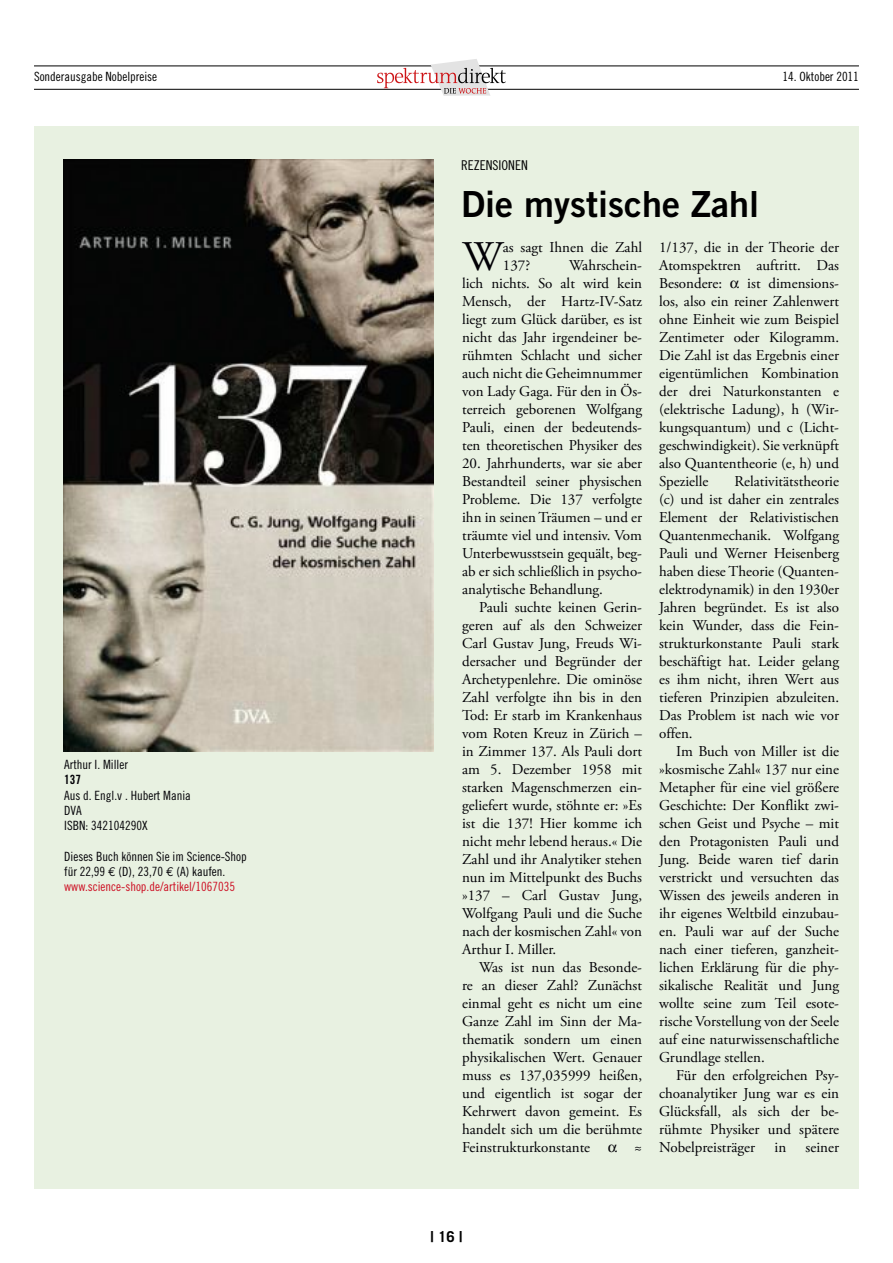
<style>
.page{position:relative;width:893px;height:1263px;background:#fff}
.page>*{position:absolute;margin:0;border:0;box-sizing:border-box;transform-origin:0 0}
.t1{font:42.15px "Adobe Garamond Pro";color:#010005}
.t2{font:36px "Trade Gothic Bold Two";color:#000}
.t3{font:15px/18px "Adobe Garamond Pro";color:#010005;text-align:justify}
.t4{font:700 15px "Trade Gothic";color:#000}
.t5{font:13.5px "Trade Gothic Cond Eighteen";color:#000}
.t6{font:12.75px/15.3px "Trade Gothic Cond Eighteen";color:#010005}
.t7{font:12.75px "Trade Gothic Cond Eighteen";color:#000}
.t8{font:12.75px "Trade Gothic Bold Cond Twenty";color:#010005}
.s1{font-family:"Euro Mono"}
.s2{color:#cd0e22}
</style>
<div class="page">
<hr style="left:34px;top:66px;width:825px;height:1px;background:#000">
<hr style="left:34px;top:89px;width:825px;height:1px;background:#000">
<svg style="left:377px;top:59px;width:129px;height:37px"></svg>
<div style="left:34px;top:126px;width:825px;height:1062px;background:#e8f1e1"></div>
<img style="left:63px;top:160px;width:371px;height:592px">
<p class="t7" style="left:34px;top:69px;width:125px">Sonderausgabe Nobelpreise</p>
<p class="t7" style="left:782px;top:69px;width:78px">14. Oktober 2011</p>
<p class="t6" style="left:64px;top:757px;width:65px">Arthur I. Miller</p>
<p class="t8" style="left:64px;top:772px;width:18px">137</p>
<p class="t6" style="left:64px;top:787px;width:128px">Aus d. Engl.v . Hubert Mania<br>DVA<br>ISBN: 342104290X</p>
<p class="t6" style="left:64px;top:848px;width:184px">Dieses Buch können Sie im Science-Shop für 22,99 <span class="s1">€</span> (D), 23,70 <span class="s1">€</span> (A) kaufen. <span class="s2">www.science-shop.de/artikel/1067035</span></p>
<p class="t5" style="left:461px;top:158px;width:67px">rezensionen</p>
<h2 class="t2" style="left:461px;top:182px;width:299px">Die mystische Zahl</h2>
<h1 class="t1" style="left:462px;top:231px;width:42px">W</h1>
<p class="t3" style="left:503px;top:239px;width:141px">as sagt Ihnen die Zahl<br>137?</p>
<p class="t3" style="left:659px;top:239px;width:182px">1/137, die in der Theorie der Atomspektren auftritt. Das Besondere:</p>
<p class="t3" style="left:462px;top:257px;width:182px;text-indent:107px">Wahrschein&shy;lich nichts. So alt wird kein Mensch, der Hartz-IV-Satz liegt zum Glück darüber, es ist nicht das Jahr irgendeiner be&shy;rühmten Schlacht und sicher auch nicht die Geheimnummer von Lady Gaga. Für den in Ös&shy;terreich geborenen Wolfgang Pauli, einen der bedeutends&shy;ten theoretischen Physiker des</p>
<p class="t3" style="left:462px;top:455px;width:182px">20. Jahrhunderts, war sie aber Bestandteil seiner physischen Probleme. Die 137 verfolgte ihn in seinen Träumen – und er träumte viel und intensiv. Vom Unterbewusstsein gequält, beg&shy;ab er sich schließlich in psycho&shy;analytische Behandlung.</p>
<p class="t3" style="left:462px;top:599px;width:182px;text-indent:17px">Pauli suchte keinen Gerin&shy;geren auf als den Schweizer Carl Gustav Jung, Freuds Wi&shy;dersacher und Begründer der Archetypenlehre. Die ominöse Zahl verfolgte ihn bis in den Tod: Er starb im Krankenhaus vom Roten Kreuz in Zürich – in Zimmer 137. Als Pauli dort am 5. Dezember 1958 mit starken Magenschmerzen ein&shy;geliefert wurde, stöhnte er: »Es ist die 137! Hier komme ich nicht mehr lebend heraus.« Die Zahl und ihr Analytiker stehen nun im Mittelpunkt des Buchs »137 – Carl Gustav Jung, Wolfgang Pauli und die Suche nach der kosmischen Zahl« von Arthur I. Miller.</p>
<p class="t3" style="left:462px;top:959px;width:182px;text-indent:17px">Was ist nun das Besonde&shy;re an dieser Zahl? Zunächst einmal geht es nicht um eine Ganze Zahl im Sinn der Ma&shy;thematik sondern um einen physikalischen Wert. Genauer muss es 137,035999 heißen, und eigentlich ist sogar der Kehrwert davon gemeint. Es handelt sich um die berühmte Feinstrukturkonstante</p>
<p class="t3" style="left:659px;top:275px;width:182px;text-indent:88px">ist dimensions&shy;los, also ein reiner Zahlenwert ohne Einheit wie zum Beispiel Zentimeter oder Kilogramm.<br>Die Zahl ist das Ergebnis einer eigentümlichen Kombination der drei Naturkonstanten e (elektrische Ladung), h (Wir&shy;kungsquantum) und c (Licht&shy;geschwindigkeit). Sie verknüpft also Quantentheorie (e, h) und Spezielle</p>
<p class="t3" style="left:659px;top:473px;width:182px;text-indent:76px">Relativitätstheorie (c) und ist daher ein zentrales Element der Relativistischen Quantenmechanik. Wolfgang Pauli und Werner Heisenberg haben diese Theorie (Quanten&shy;elektrodynamik) in den 1930er Jahren begründet. Es ist also kein Wunder, dass die Fein&shy;strukturkonstante Pauli stark beschäftigt hat. Leider gelang es ihm nicht, ihren Wert aus tieferen Prinzipien abzuleiten.<br>Das Problem ist nach wie vor offen.</p>
<p class="t3" style="left:659px;top:743px;width:182px;text-indent:17px">Im Buch von Miller ist die »kosmische Zahl« 137 nur eine Metapher für eine viel größere Geschichte: Der Konflikt zwi&shy;schen Geist und Psyche – mit den Protagonisten Pauli und Jung. Beide waren tief darin verstrickt und versuchten das Wissen des jeweils anderen in ihr eigenes Weltbild einzubau&shy;en. Pauli war auf der Suche nach einer tieferen, ganzheit&shy;lichen Erklärung für die phy&shy;sikalische Realität und Jung wollte seine zum Teil esote&shy;rische Vorstellung von der Seele auf eine naturwissenschaftliche Grundlage stellen.</p>
<p class="t3" style="left:659px;top:1067px;width:182px;text-indent:17px">Für den erfolgreichen Psy&shy;choanalytiker Jung war es ein Glücksfall, als sich der be&shy;rühmte Physiker und spätere Nobelpreisträger</p>
<p class="t3" style="left:774px;top:1139px;width:13px">in</p>
<p class="t3" style="left:806px;top:1139px;width:35px">seiner</p>
<p class="t3" style="left:635px;top:1139px;width:9px">≈</p>
<p class="t4" style="left:431px;top:1227px;width:33px">| 16 |</p>
</div>
